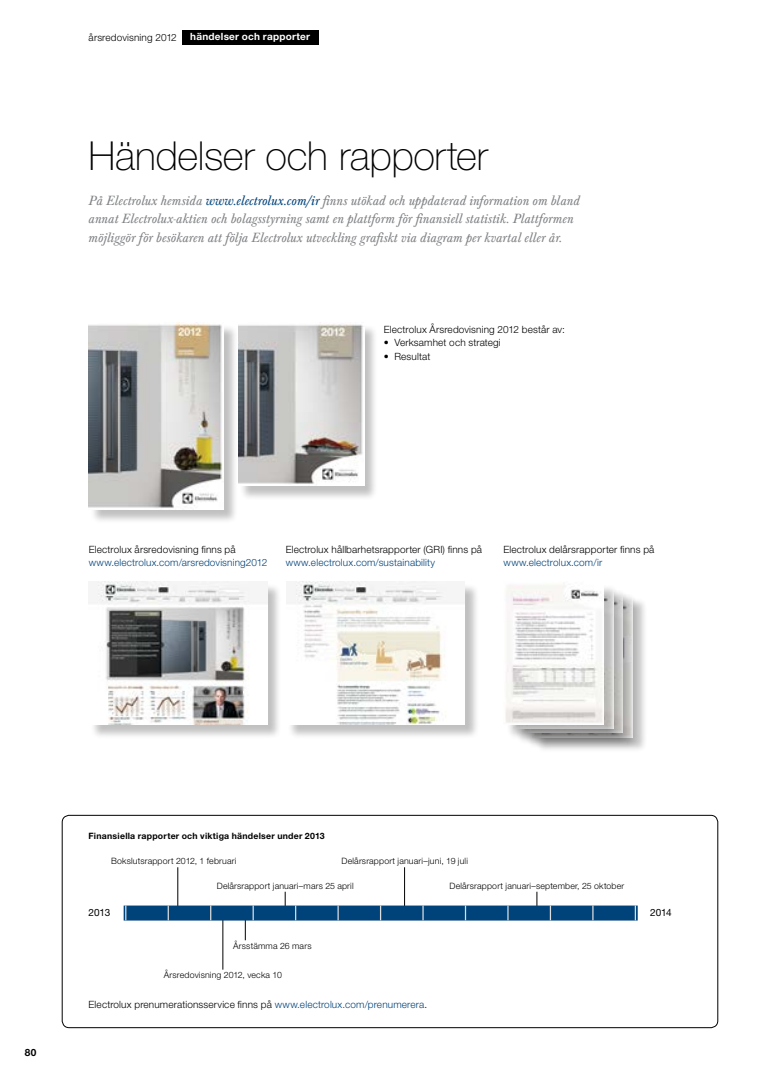
<style>
.page{position:relative;width:780px;height:1081px;background:#fff}
.page>*{position:absolute;margin:0;border:0;box-sizing:border-box;transform-origin:0 0}
.t1{font:100 40px "Helvetica Neue LT Std";letter-spacing:-.005em;color:#000}
.t2{font:italic 13.75px/18.8px "Baskerville Com";letter-spacing:.01em;color:#808285}
.t3{font:300 10px "Helvetica Neue LT Std";letter-spacing:.015em;color:#000}
.t4{font:300 10px "Helvetica Neue LT Std";letter-spacing:.015em;color:#00437b}
.t5{font:700 10px "Helvetica Neue LT Std";letter-spacing:.025em;color:#fff}
.t6{font:10px "Helvetica Neue LT Std";letter-spacing:-.015em;color:#000}
.t7{font:700 10px "Helvetica Neue LT Std";color:#000}
.t8{font:300 8.75px "Helvetica Neue LT Std";letter-spacing:.02em;color:#000}
.t9{font:700 8.75px "Helvetica Neue LT Std";letter-spacing:.025em;color:#000}
.s1{color:#00437b}
</style>
<div class="page">
<div style="left:62px;top:815px;width:656px;height:213px;border:1px solid #000;border-radius:7px"></div>
<hr style="left:177px;top:867px;width:1px;height:48px;background:#000">
<svg style="left:285px;top:891px;width:1px;height:14px"></svg>
<hr style="left:404px;top:867px;width:1px;height:47px;background:#000">
<svg style="left:536px;top:891px;width:1px;height:14px"></svg>
<hr style="left:223px;top:912px;width:1px;height:57px;background:#000">
<svg style="left:245px;top:920px;width:1px;height:20px"></svg>
<div style="left:124px;top:905px;width:513px;height:15px;background:#00437b"></div>
<svg style="left:125px;top:905px;width:1px;height:15px"></svg>
<svg style="left:168px;top:905px;width:1px;height:15px"></svg>
<svg style="left:210px;top:905px;width:1px;height:15px"></svg>
<svg style="left:252px;top:905px;width:2px;height:15px"></svg>
<svg style="left:295px;top:905px;width:1px;height:15px"></svg>
<svg style="left:337px;top:905px;width:2px;height:15px"></svg>
<svg style="left:380px;top:905px;width:1px;height:15px"></svg>
<svg style="left:422px;top:905px;width:1px;height:15px"></svg>
<svg style="left:465px;top:905px;width:1px;height:15px"></svg>
<svg style="left:507px;top:905px;width:1px;height:15px"></svg>
<svg style="left:549px;top:905px;width:2px;height:15px"></svg>
<svg style="left:592px;top:905px;width:1px;height:15px"></svg>
<svg style="left:634px;top:905px;width:2px;height:15px"></svg>
<div style="left:182px;top:30px;width:136px;height:14px;background:#000"></div>
<div style="left:89px;top:323px;width:149px;height:201px;background:#000;opacity:.25"></div>
<img style="left:89px;top:323px;width:134px;height:186px">
<div style="left:239px;top:323px;width:139px;height:177px;background:#000;opacity:.25"></div>
<img style="left:238px;top:323px;width:126px;height:163px">
<div style="left:534px;top:596px;width:113px;height:156px;background:#000;opacity:.25"></div>
<div style="left:524px;top:592px;width:114px;height:156px;background:#000;opacity:.25"></div>
<div style="left:515px;top:588px;width:113px;height:156px;background:#000;opacity:.25"></div>
<div style="left:505px;top:583px;width:114px;height:157px;background:#000;opacity:.25"></div>
<img style="left:505px;top:583px;width:98px;height:141px">
<div style="left:89px;top:582px;width:192px;height:157px;background:#000;opacity:.25"></div>
<img style="left:89px;top:582px;width:178px;height:142px">
<div style="left:287px;top:582px;width:192px;height:157px;background:#000;opacity:.25"></div>
<img style="left:286px;top:582px;width:179px;height:142px">
<p class="t3" style="left:89px;top:31px;width:90px">årsredovisning 2012</p>
<p class="t5" style="left:190px;top:31px;width:121px">händelser och rapporter</p>
<h1 class="t1" style="left:89px;top:133px;width:400px">Händelser och rapporter</h1>
<p class="t2" style="left:89px;top:191px;width:492px">På Electrolux hemsida <span class="s1">www.electrolux.com/ir</span> finns utökad och uppdaterad information om bland annat Electrolux-aktien och bolagsstyrning samt en plattform för finansiell statistik. Plattformen möjliggör för besökaren att följa Electrolux utveckling grafiskt via diagram per kvartal eller år.</p>
<p class="t3" style="left:384px;top:323px;width:183px">Electrolux Årsredovisning 2012 består av:</p>
<p class="t3" style="left:384px;top:337px;width:118px">• Verksamhet och strategi</p>
<p class="t3" style="left:384px;top:350px;width:48px">• Resultat</p>
<p class="t3" style="left:89px;top:543px;width:148px">Electrolux årsredovisning finns på</p>
<p class="t4" style="left:89px;top:557px;width:180px">www.electrolux.com/arsredovisning2012</p>
<p class="t3" style="left:285px;top:543px;width:198px">Electrolux hållbarhetsrapporter (GRI) finns på</p>
<p class="t4" style="left:285px;top:557px;width:151px">www.electrolux.com/sustainability</p>
<p class="t3" style="left:503px;top:543px;width:152px">Electrolux delårsrapporter finns på</p>
<p class="t4" style="left:503px;top:557px;width:100px">www.electrolux.com/ir</p>
<p class="t7" style="left:25px;top:1046px;width:13px">80</p>
<p class="t9" style="left:89px;top:830px;width:237px">Finansiella rapporter och viktiga händelser under 2013</p>
<p class="t8" style="left:341px;top:855px;width:128px">Delårsrapport januari–juni, 19 juli</p>
<p class="t8" style="left:449px;top:880px;width:176px">Delårsrapport januari–september, 25 oktober</p>
<p class="t8" style="left:111px;top:855px;width:127px">Bokslutsrapport 2012, 1 februari</p>
<p class="t8" style="left:217px;top:880px;width:138px">Delårsrapport januari–mars 25 april</p>
<p class="t6" style="left:89px;top:906px;width:23px">2013</p>
<p class="t6" style="left:650px;top:906px;width:23px">2014</p>
<p class="t8" style="left:233px;top:940px;width:80px">Årsstämma 26 mars</p>
<p class="t8" style="left:164px;top:969px;width:119px">Årsredovisning 2012, vecka 10</p>
<p class="t3" style="left:89px;top:998px;width:340px">Electrolux prenumerationsservice finns på <span class="s1">www.electrolux.com/prenumerera</span>.</p>
</div>
